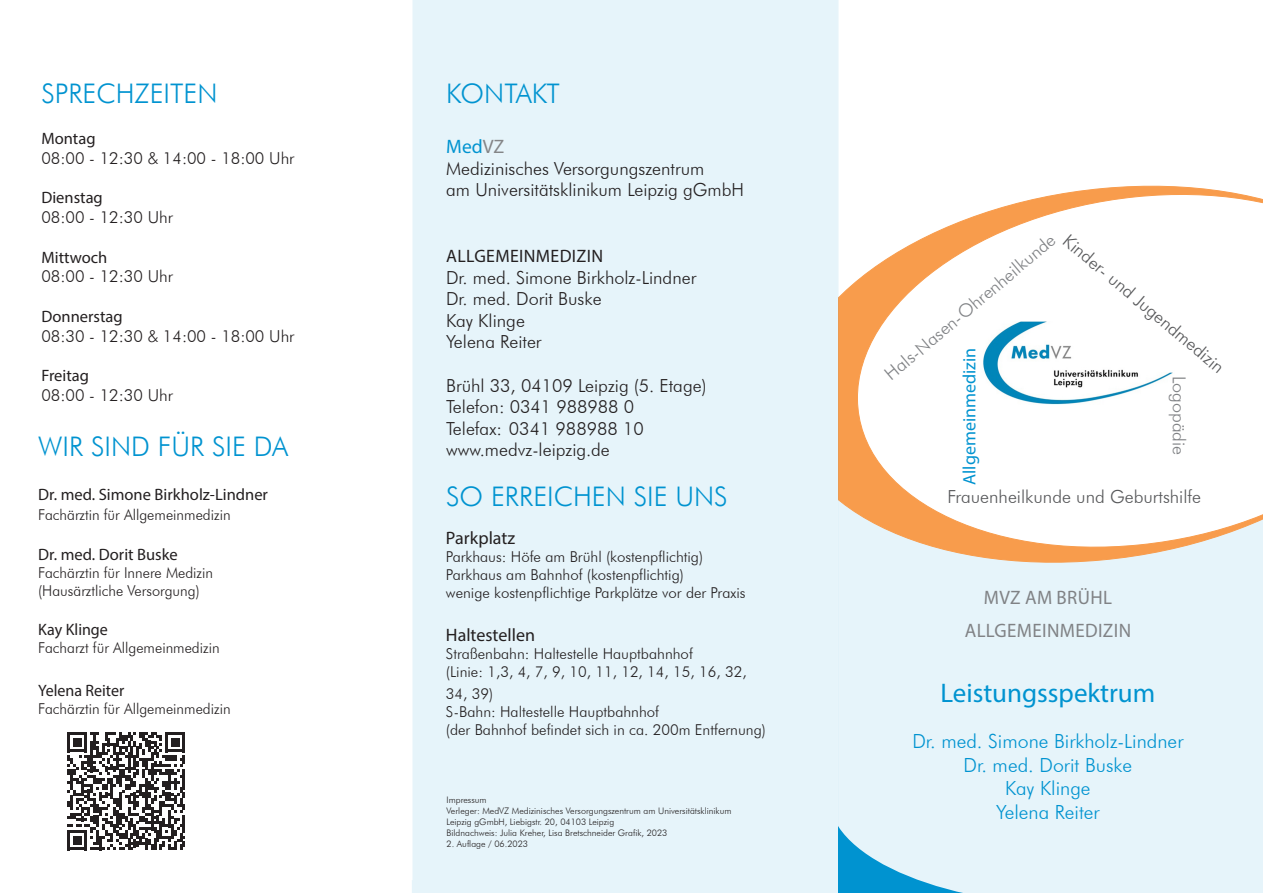
<style>
.page{position:relative;width:1263px;height:893px;background:#fff}
.page>*{position:absolute;margin:0;border:0;box-sizing:border-box;transform-origin:0 0}
.t1{font:300 27px "Futura BT";color:#0093d0}
.t2{font:27px "Myriad Pro";color:#0093d0}
.t3{font:300 27px "Futura BT";letter-spacing:-.02em;color:#0093d0}
.t4{font:300 19.5px/23.4px "Futura BT";color:#0093d0;text-align:center}
.t5{font:19.5px/32.4px "Myriad Pro";letter-spacing:.02em;color:#808285;text-align:center}
.t6{font:19.5px "Myriad Pro";color:#0093d0}
.t7{font:300 18px/21.6px "Futura BT";color:#231f20}
.t8{font:300 18px "Futura BT";color:#57585a}
.t9{font:300 18px "Futura BT";color:#808285}
.t10{font:18px "Myriad Pro";color:#231f20}
.t11{font:18px "Myriad Pro";letter-spacing:.02em;color:#231f20}
.t12{font:18px "Myriad Pro";color:#0093d0}
.t13{font:16.5px "Myriad Pro";color:#231f20}
.t14{font:300 16.5px "Futura BT";color:#231f20}
.t15{font:300 15px/18px "Futura BT";color:#231f20}
.t16{font:300 9px/10.8px "Futura BT";color:#231f20}
.s1{color:#848587}
</style>
<div class="page">
<div style="left:838px;top:576px;width:425px;height:317px;background:#e6f4fa"></div>
<svg style="left:838px;top:173px;width:425px;height:403px"></svg>
<svg style="left:856px;top:181px;width:407px;height:380px"></svg>
<div style="left:412px;top:0;width:426px;height:893px;background:#e6f4fa"></div>
<img style="left:974px;top:321px;width:201px;height:136px">
<svg style="left:67px;top:732px;width:118px;height:119px"></svg>
<h1 class="t1" style="left:41px;top:77px;width:178px">SPRECHZEITEN</h1>
<p class="t13" style="left:41px;top:128px;width:56px">Montag</p>
<p class="t14" style="left:41px;top:148px;width:255px">08:00 - 12:30 &amp; 14:00 - 18:00 Uhr</p>
<p class="t13" style="left:41px;top:188px;width:63px">Dienstag</p>
<p class="t14" style="left:41px;top:207px;width:133px">08:00 - 12:30 Uhr</p>
<p class="t13" style="left:41px;top:247px;width:67px">Mittwoch</p>
<p class="t14" style="left:41px;top:267px;width:133px">08:00 - 12:30 Uhr</p>
<p class="t13" style="left:41px;top:306px;width:83px">Donnerstag</p>
<p class="t14" style="left:41px;top:326px;width:255px">08:30 - 12:30 &amp; 14:00 - 18:00 Uhr</p>
<p class="t13" style="left:41px;top:366px;width:49px">Freitag</p>
<p class="t14" style="left:41px;top:385px;width:133px">08:00 - 12:30 Uhr</p>
<h1 class="t1" style="left:38px;top:430px;width:251px">WIR SIND FÜR SIE DA</h1>
<p class="t13" style="left:38px;top:484px;width:231px">Dr. med. Simone Birkholz-Lindner</p>
<p class="t15" style="left:38px;top:505px;width:194px">Fachärztin für Allgemeinmedizin</p>
<p class="t13" style="left:38px;top:544px;width:141px">Dr. med. Dorit Buske</p>
<p class="t15" style="left:38px;top:563px;width:176px">Fachärztin für Innere Medizin (Hausärztliche Versorgung)</p>
<p class="t13" style="left:38px;top:619px;width:71px">Kay Klinge</p>
<p class="t15" style="left:38px;top:639px;width:183px">Facharzt für Allgemeinmedizin</p>
<p class="t13" style="left:38px;top:681px;width:88px">Yelena Reiter</p>
<p class="t15" style="left:38px;top:700px;width:194px">Fachärztin für Allgemeinmedizin</p>
<h1 class="t3" style="left:446px;top:77px;width:115px">KONTAKT</h1>
<h2 class="t6" style="left:446px;top:134px;width:60px">Med<span class="s1">VZ</span></h2>
<p class="t7" style="left:446px;top:157px;width:299px">Medizinisches Versorgungszentrum<br>am Universitätsklinikum Leipzig gGmbH</p>
<p class="t11" style="left:446px;top:245px;width:158px">ALLGEMEINMEDIZIN</p>
<p class="t7" style="left:446px;top:266px;width:252px">Dr. med. Simone Birkholz-Lindner<br>Dr. med. Dorit Buske<br>Kay Klinge<br>Yelena Reiter</p>
<p class="t7" style="left:446px;top:374px;width:262px">Brühl 33, 04109 Leipzig (5. Etage)<br>Telefon: 0341 988988 0<br>Telefax: 0341 988988 10 www.medvz-leipzig.de</p>
<h1 class="t1" style="left:446px;top:480px;width:283px">SO ERREICHEN SIE UNS</h1>
<p class="t10" style="left:446px;top:527px;width:71px">Parkplatz</p>
<p class="t15" style="left:446px;top:548px;width:301px">Parkhaus: Höfe am Brühl (kostenpflichtig)<br>Parkhaus am Bahnhof (kostenpflichtig)<br>wenige kostenpflichtige Parkplätze vor der Praxis</p>
<p class="t10" style="left:446px;top:624px;width:91px">Haltestellen</p>
<p class="t15" style="left:446px;top:645px;width:302px">Straßenbahn: Haltestelle Hauptbahnhof<br>(Linie: 1,3, 4, 7, 9, 10, 11, 12, 14, 15, 16, 32,</p>
<p class="t15" style="left:446px;top:684px;width:321px">34, 39)<br>S-Bahn: Haltestelle Hauptbahnhof<br>(der Bahnhof befindet sich in ca. 200m Entfernung)</p>
<p class="t16" style="left:446px;top:795px;width:286px">Impressum<br>Verleger: MedVZ Medizinisches Versorgungszentrum am Universitätsklinikum Leipzig gGmbH, Liebigstr. 20, 04103 Leipzig<br>Bildnachweis: Julia Kreher, Lisa Bretschneider Grafik, 2023</p>
<p class="t16" style="left:446px;top:838px;width:83px">2. Auflage / 06.2023</p>
<p class="t9" style="left:880px;top:368px;width:218px;rotate:-40deg">Hals-Nasen-Ohrenheilkunde</p>
<p class="t8" style="left:1073px;top:230px;width:206px;rotate:40deg">Kinder- und Jugendmedizin</p>
<p class="t12" style="left:958px;top:485px;width:139px;rotate:-90deg">Allgemeinmedizin</p>
<p class="t9" style="left:1190px;top:376px;width:81px;rotate:90deg">Logopädie</p>
<p class="t8" style="left:947px;top:485px;width:255px">Frauenheilkunde und Geburtshilfe</p>
<h2 class="t5" style="left:965px;top:581px;width:168px">MVZ AM BRÜHL<br>ALLGEMEINMEDIZIN</h2>
<h1 class="t2" style="left:940px;top:676px;width:216px">Leistungsspektrum</h1>
<h2 class="t4" style="left:912px;top:730px;width:273px">Dr. med. Simone Birkholz-Lindner<br>Dr. med. Dorit Buske<br>Kay Klinge<br>Yelena Reiter</h2>
</div>
